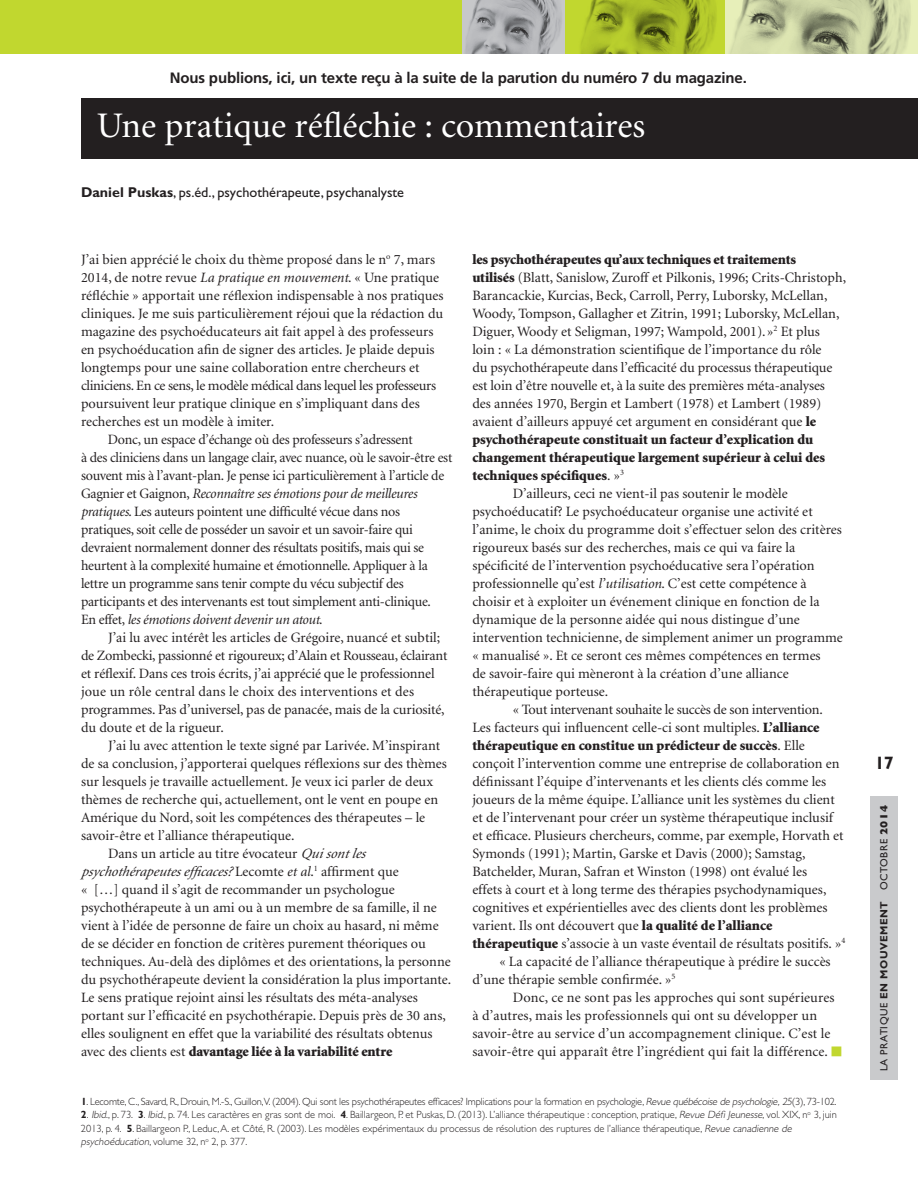
<style>
.page{position:relative;width:918px;height:1188px;background:#fff}
.page>*{position:absolute;margin:0;border:0;box-sizing:border-box;transform-origin:0 0}
.t1{font:36px "Minion";color:#fff}
.t2{font:700 18px "Gill Sans";color:#231f20}
.t3{font:700 15px "Frutiger";letter-spacing:-.01em;color:#231f20}
.t4{font:14.25px/18px "Minion";color:#231f20}
.t5{font:14.25px/18px "Minion";letter-spacing:-.02em;color:#231f20}
.t6{font:italic 14.25px "Minion";color:#231f20}
.t7{font:14.25px "Gill Sans";color:#231f20}
.t8{font:900 14.25px "Minion";letter-spacing:-.01em;color:#231f20}
.t9{font:italic 14.25px "Minion";letter-spacing:-.02em;color:#231f20}
.t10{font:300 10.5px "Gill Sans";color:#231f20}
.t11{font:300 10.5px "Gill Sans";letter-spacing:-.02em;color:#231f20}
.t12{font:10.5px "Gill Sans";letter-spacing:.05em;color:#231f20}
.s1{font-weight:700}
.s2{font-style:italic}
.s3{font-style:normal}
.s4{font-weight:900}
.s5{font-family:"Universal Newswith Comm Pi";font-size:19.5px;color:#c1d72f}
.s6{font-weight:800}
</style>
<div class="page">
<div style="left:0;top:0;width:918px;height:54px;background:#c1d72f"></div>
<img style="left:580px;top:0;width:136px;height:53px">
<svg style="left:726px;top:0;width:192px;height:54px;background:#bac297"></svg>
<img style="left:462px;top:0;width:103px;height:54px">
<div style="left:871px;top:796px;width:27px;height:284px;background:#c9cacc"></div>
<div style="left:81px;top:98px;width:837px;height:61px;background:#231f20"></div>
<p class="t3" style="left:170px;top:69px;width:579px">Nous publions, ici, un texte reçu à la suite de la parution du numéro 7 du magazine.</p>
<p class="t1" style="left:97px;top:108px;width:550px">Une pratique réfléchie : commentaires</p>
<p class="t7" style="left:81px;top:184px;width:325px"><span class="s1">Daniel Puskas</span>, ps.éd., psychothérapeute, psychanalyste</p>
<p class="t4" style="left:81px;top:251px;width:364px">J’ai bien apprécié le choix du thème proposé dans le n<sup>o</sup> 7, mars 2014, de notre revue <span class="s2">La pratique en mouvement</span>. « Une pratique réfléchie » apportait une réflexion indispensable à nos pratiques cliniques. Je me suis particulièrement réjoui que la rédaction du magazine des psychoéducateurs ait fait appel à des professeurs en psychoéducation afin de signer des articles. Je plaide depuis longtemps pour une saine collaboration entre chercheurs et</p>
<p class="t4" style="left:81px;top:377px;width:357px">cliniciens. En ce sens, le modèle médical dans lequel les professeurs poursuivent leur pratique clinique en s’impliquant dans des recherches est un modèle à imiter.</p>
<p class="t5" style="left:108px;top:431px;width:306px">Donc, un espace d’échange où des professeurs s’adressent</p>
<p class="t5" style="left:81px;top:449px;width:373px">à des cliniciens dans un langage clair, avec nuance, où le savoir-être est souvent mis à l’avant-plan. Je pense ici particulièrement à l’article de<br>Gagnier et Gaignon, <span class="s2">Reconnaître ses émotions pour de meilleures</span></p>
<p class="t5" style="left:81px;top:503px;width:321px"><span class="s2">pratiques</span>. Les auteurs pointent une difficulté vécue dans nos</p>
<p class="t5" style="left:81px;top:521px;width:348px">pratiques, soit celle de posséder un savoir et un savoir-faire qui devraient normalement donner des résultats positifs, mais qui se heurtent à la complexité humaine et émotionnelle. Appliquer à la lettre un programme sans tenir compte du vécu subjectif des</p>
<p class="t5" style="left:81px;top:593px;width:352px">participants et des intervenants est tout simplement anti-clinique.</p>
<p class="t9" style="left:81px;top:613px;width:243px"><span class="s3">En effet,</span> les émotions doivent devenir un atout<span class="s3">.</span></p>
<p class="t4" style="left:108px;top:629px;width:334px">J’ai lu avec intérêt les articles de Grégoire, nuancé et subtil;</p>
<p class="t5" style="left:81px;top:647px;width:368px">de Zombecki, passionné et rigoureux; d’Alain et Rousseau, éclairant</p>
<p class="t4" style="left:81px;top:665px;width:355px">et réflexif. Dans ces trois écrits, j’ai apprécié que le professionnel joue un rôle central dans le choix des interventions et des</p>
<p class="t4" style="left:81px;top:701px;width:365px">programmes. Pas d’universel, pas de panacée, mais de la curiosité, du doute et de la rigueur.</p>
<p class="t4" style="left:81px;top:737px;width:367px;text-indent:27px">J’ai lu avec attention le texte signé par Larivée. M’inspirant de sa conclusion, j’apporterai quelques réflexions sur des thèmes sur lesquels je travaille actuellement. Je veux ici parler de deux thèmes de recherche qui, actuellement, ont le vent en poupe en Amérique du Nord, soit les compétences des thérapeutes – le savoir-être et l’alliance thérapeutique.</p>
<p class="t4" style="left:108px;top:845px;width:261px">Dans un article au titre évocateur <span class="s2">Qui sont les</span></p>
<p class="t6" style="left:81px;top:865px;width:319px">psychothérapeutesefficaces? <span class="s3">Lecomte</span> et al<span class="s3">.</span><sup>1</sup> <span class="s3">affirment que</span></p>
<p class="t4" style="left:81px;top:881px;width:315px">« […] quand il s’agit de recommander un psychologue</p>
<p class="t4" style="left:81px;top:899px;width:372px">psychothérapeute à un ami ou à un membre de sa famille, il ne vient à l’idée de personne de faire un choix au hasard, ni même de se décider en fonction de critères purement théoriques ou techniques. Au-delà des diplômes et des orientations, la personne du psychothérapeute devient la considération la plus importante.<br>Le sens pratique rejoint ainsi les résultats des méta-analyses portant sur l’efficacité en psychothérapie. Depuis près de 30 ans, elles soulignent en effet que la variabilité des résultats obtenus avec des clients est <span class="s4">davantage liée à la variabilité entre</span></p>
<p class="t8" style="left:472px;top:252px;width:325px">les psychothérapeutes qu’aux techniques et traitements</p>
<p class="t4" style="left:472px;top:269px;width:375px"><span class="s4">utilisés</span> (Blatt, Sanislow, Zuroff et Pilkonis, 1996; Crits-Christoph, Barancackie, Kurcias, Beck, Carroll, Perry, Luborsky, McLellan, Woody, Tompson, Gallagher et Zitrin, 1991; Luborsky, McLellan, Diguer, Woody et Seligman, 1997; Wampold, 2001).»<sup>2</sup> Et plus<br>loin : « La démonstration scientifique de l’importance du rôle<br>du psychothérapeute dans l’efficacité du processus thérapeutique est loin d’être nouvelle et, à la suite des premières méta-analyses des années 1970, Bergin et Lambert (1978) et Lambert (1989) avaient d’ailleurs appuyé cet argument en considérant que <span class="s4">le psychothérapeute constituait un facteur d’explication du changement thérapeutique largement supérieur à celui des techniques spécifiques</span>. »<sup>3</sup></p>
<p class="t4" style="left:513px;top:485px;width:276px">D’ailleurs, ceci ne vient-il pas soutenir le modèle</p>
<p class="t4" style="left:472px;top:503px;width:371px">psychoéducatif? Le psychoéducateur organise une activité et l’anime, le choix du programme doit s’effectuer selon des critères rigoureux basés sur des recherches, mais ce qui va faire la</p>
<p class="t4" style="left:472px;top:557px;width:344px">spécificité de l’intervention psychoéducative sera l’opération</p>
<p class="t4" style="left:472px;top:575px;width:349px">professionnelle qu’est <span class="s2">l’utilisation</span>. C’est cette compétence à choisir et à exploiter un événement clinique en fonction de la dynamique de la personne aidée qui nous distingue d’une</p>
<p class="t4" style="left:472px;top:629px;width:372px">intervention technicienne, de simplement animer un programme « manualisé ». Et ce seront ces mêmes compétences en termes</p>
<p class="t4" style="left:472px;top:665px;width:318px">de savoir-faire qui mèneront à la création d’une alliance</p>
<p class="t4" style="left:472px;top:683px;width:137px">thérapeutique porteuse.</p>
<p class="t5" style="left:513px;top:701px;width:311px">« Tout intervenant souhaite le succès de son intervention.</p>
<p class="t4" style="left:472px;top:719px;width:373px">Les facteurs qui influencent celle-ci sont multiples. <span class="s4">L’alliance thérapeutique en constitue un prédicteur de succès</span>. Elle conçoit l’intervention comme une entreprise de collaboration en définissant l’équipe d’intervenants et les clients clés comme les joueurs de la même équipe. L’alliance unit les systèmes du client et de l’intervenant pour créer un système thérapeutique inclusif et efficace. Plusieurs chercheurs, comme, par exemple, Horvath et Symonds (1991); Martin, Garske et Davis (2000); Samstag,</p>
<p class="t4" style="left:472px;top:863px;width:336px">Batchelder, Muran, Safran et Winston (1998) ont évalué les</p>
<p class="t4" style="left:472px;top:881px;width:357px;text-align:justify">effets à court et à long terme des thérapies psychodynamiques, cognitives et expérientielles avec des clients dont les problèmes varient. Ils ont découvert que <span class="s4">la qualité de l’alliance</span></p>
<p class="t4" style="left:472px;top:935px;width:375px"><span class="s4">thérapeutique</span> s’associe à un vaste éventail de résultats positifs. »<sup>4</sup></p>
<p class="t4" style="left:472px;top:953px;width:360px;text-indent:27px">« La capacité de l’alliance thérapeutique à prédire le succès d’une thérapie semble confirmée. »<sup>5</sup></p>
<p class="t4" style="left:513px;top:989px;width:323px">Donc, ce ne sont pas les approches qui sont supérieures</p>
<p class="t4" style="left:472px;top:1007px;width:346px">à d’autres, mais les professionnels qui ont su développer un</p>
<p class="t4" style="left:472px;top:1025px;width:371px">savoir-être au service d’un accompagnement clinique. C’est le savoir-être qui apparaît être l’ingrédient qui fait la différence. <span class="s5">n</span></p>
<p class="t11" style="left:81px;top:1095px;width:757px"><span class="s1">1</span>. Lecomte, C., Savard, R., Drouin, M.-S., Guillon,V. (2004). Qui sont les psychothérapeutes efficaces? Implications pour la formation en psychologie, <span class="s2">Revuequébécoisedepsychologie,25</span>(3), 73-102.</p>
<p class="t10" style="left:81px;top:1109px;width:758px"><span class="s1">2</span>. <span class="s2">Ibid</span>., p. 73. <span class="s1">3</span>. <span class="s2">Ibid</span>., p. 74. Les caractères en gras sont de moi. <span class="s1">4</span>. Baillargeon, P. et Puskas, D. (2013). L’alliance thérapeutique : conception, pratique, <span class="s2">RevueDéfiJeunesse</span>, vol. XIX, n<sup>o</sup> 3, juin</p>
<p class="t10" style="left:81px;top:1122px;width:714px">2013, p. 4. <span class="s1">5</span>. Baillargeon P., Leduc,A. et Côté, R. (2003). Les modèles expérimentaux du processus de résolution des ruptures de l’alliance thérapeutique, <span class="s2">Revuecanadiennede</span></p>
<p class="t10" style="left:81px;top:1136px;width:168px"><span class="s2">psychoéducation</span>, volume 32, n<sup>o</sup> 2, p. 377.</p>
<p class="t2" style="left:875px;top:753px;width:20px">17</p>
<p class="t12" style="left:878px;top:1071px;width:268px;rotate:-90deg">LA PRATIQUE <span class="s1">EN MOUVEMENT</span> OCTOBRE <span class="s6">2014</span></p>
</div>
